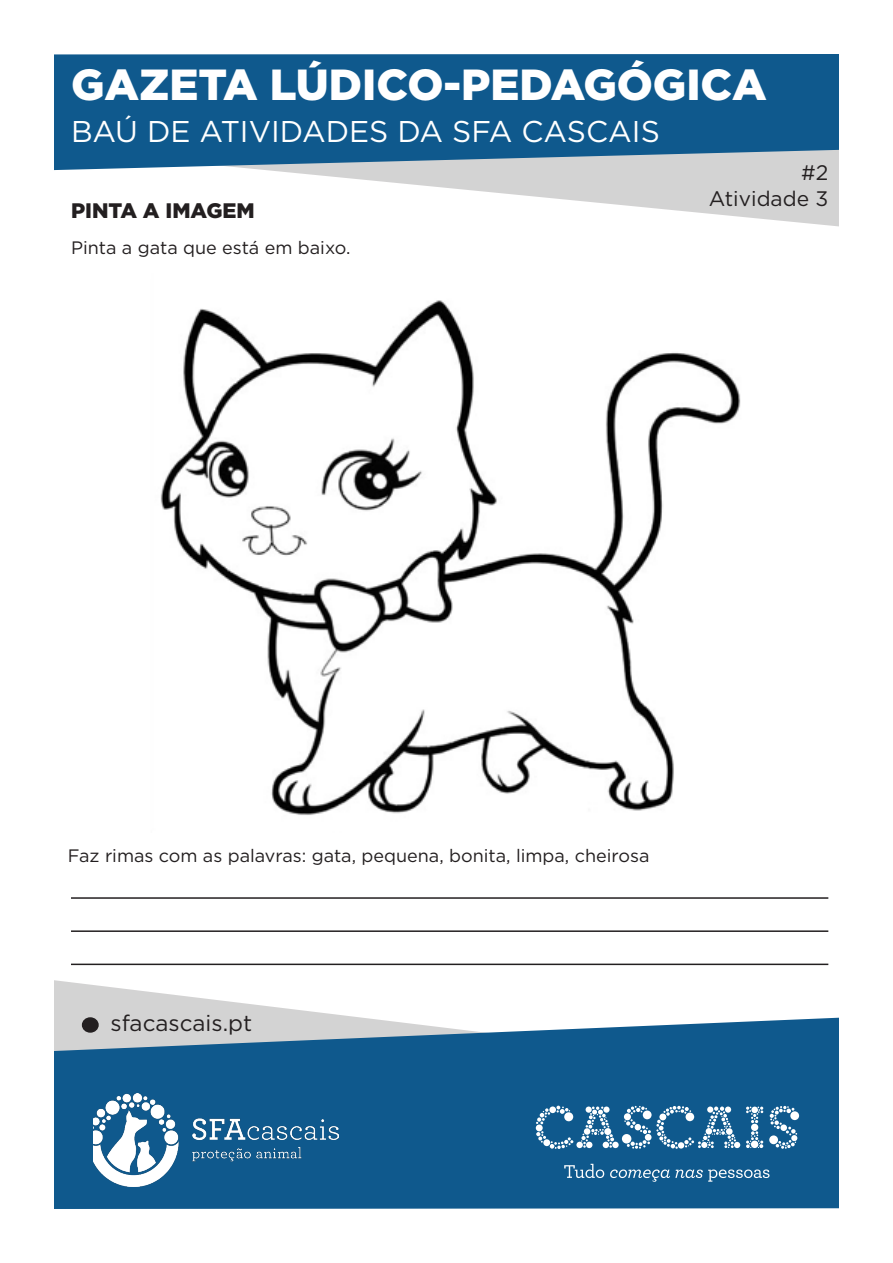
<style>
.page{position:relative;width:893px;height:1263px;background:#fff}
.page>*{position:absolute;margin:0;border:0;box-sizing:border-box;transform-origin:0 0}
.t1{font:900 43.5px "Gotham";color:#fff}
.t2{font:30px "Gotham";color:#fff}
.t3{font:22.5px "Gotham";color:#231f20}
.t4{font:21px "Gotham";color:#231f20}
.t5{font:900 21px "Gotham";color:#231f20}
.t6{font:18px "Gotham";color:#231f20}
</style>
<div class="page">
<svg style="left:54px;top:980px;width:785px;height:38px"></svg>
<svg style="left:54px;top:1018px;width:785px;height:191px;background:#266896"></svg>
<svg style="left:564px;top:1164px;width:205px;height:18px;background:#3775a0"></svg>
<svg style="left:769px;top:1106px;width:30px;height:43px"></svg>
<svg style="left:746px;top:1106px;width:17px;height:42px"></svg>
<svg style="left:536px;top:1106px;width:204px;height:43px"></svg>
<img style="left:94px;top:1093px;width:245px;height:93px">
<div style="left:83px;top:1018px;width:15px;height:14px;background:#231f20;border-radius:50%"></div>
<div style="left:82px;top:1017px;width:17px;height:16px;border:2px solid #231f20;border-radius:50%"></div>
<svg style="left:54px;top:170px;width:785px;height:56px"></svg>
<svg style="left:54px;top:54px;width:785px;height:116px;background:#206493"></svg>
<img style="left:160px;top:300px;width:581px;height:515px">
<hr style="left:71px;top:897px;width:757px;height:2px;background:#231f20">
<hr style="left:71px;top:930px;width:757px;height:2px;background:#231f20">
<hr style="left:71px;top:963px;width:757px;height:2px;background:#231f20">
<p class="t1" style="left:71px;top:55px;width:697px">GAZETA LÚDICO-PEDAGÓGICA</p>
<p class="t2" style="left:71px;top:112px;width:590px">BAÚ DE ATIVIDADES DA SFA CASCAIS</p>
<p class="t5" style="left:71px;top:197px;width:185px">PINTA A IMAGEM</p>
<p class="t6" style="left:71px;top:236px;width:281px">Pinta a gata que está em baixo.</p>
<p class="t4" style="left:801px;top:160px;width:29px">#2</p>
<p class="t4" style="left:709px;top:185px;width:121px">Atividade 3</p>
<p class="t6" style="left:68px;top:844px;width:583px">Faz rimas com as palavras: gata, pequena, bonita, limpa, cheirosa</p>
<p class="t3" style="left:111px;top:1008px;width:143px">sfacascais.pt</p>
</div>
